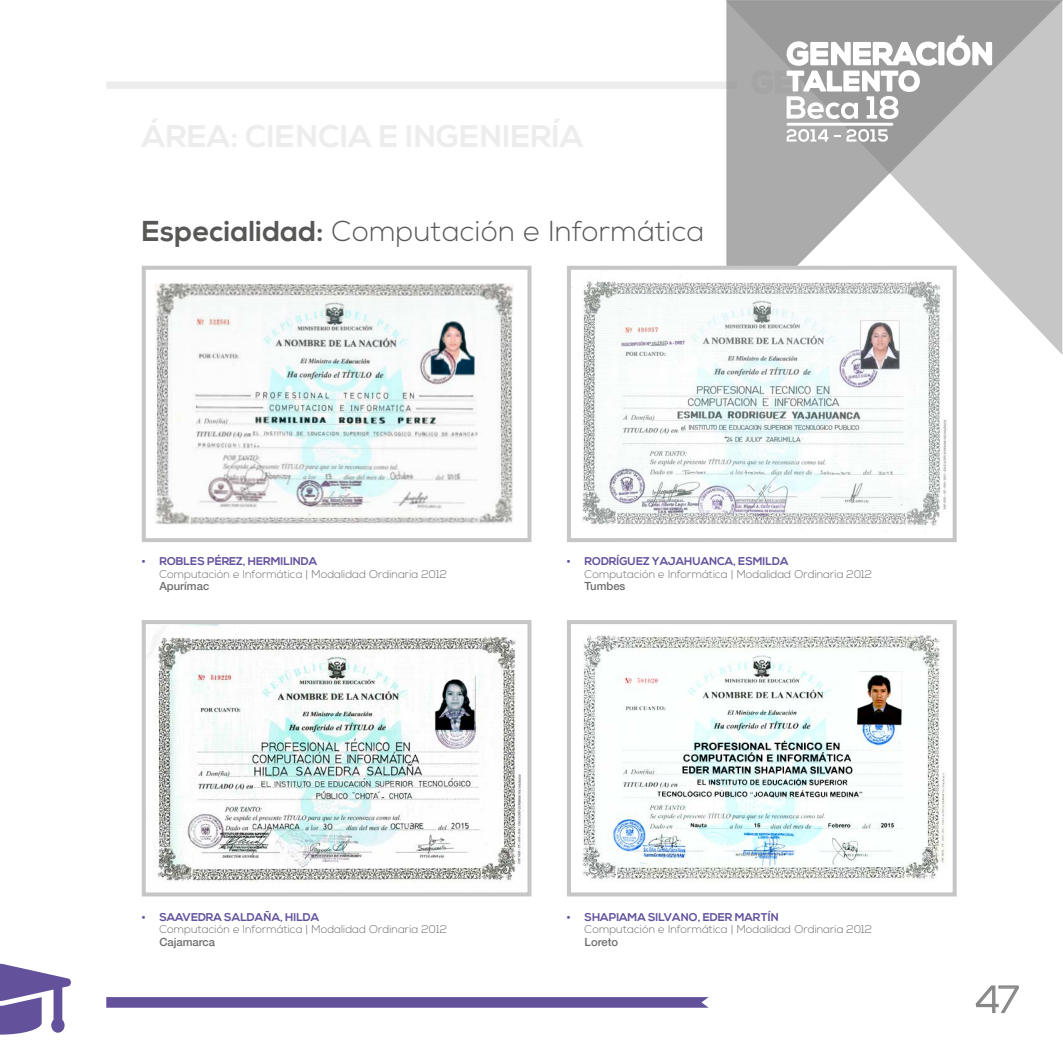
<style>
.page{position:relative;width:1063px;height:1063px;background:#fff}
.page>*{position:absolute;margin:0;border:0;box-sizing:border-box;transform-origin:0 0}
.t1{font:300 37.5px "Nexa";color:#878787}
.t2{font:300 28.75px "Nexa";letter-spacing:.01em;color:#575756}
.t3{font:300 11.25px "Nexa";color:#706f6f}
.t4{font:700 11.25px "Nexa";color:#63519c}
.t5{font:500 11.25px "Helvetica 65";color:#706f6f}
.s1{font-weight:700}
</style>
<div class="page">
<div style="left:106px;top:81px;width:631px;height:8px;background:#ededed"></div>
<svg style="left:975px;top:985px;width:44px;height:29px"></svg>
<svg style="left:726px;top:0;width:337px;height:337px"></svg>
<svg style="left:787px;top:127px;width:41px;height:17px"></svg>
<svg style="left:834px;top:127px;width:54px;height:17px"></svg>
<hr style="left:787px;top:123px;width:106px;height:3px;background:#fff">
<svg style="left:751px;top:35px;width:241px;height:85px"></svg>
<svg style="left:0;top:964px;width:71px;height:71px"></svg>
<svg style="left:106px;top:997px;width:603px;height:11px;background:#69579f"></svg>
<img style="left:582px;top:271px;width:370px;height:256px">
<div style="left:567px;top:266px;width:390px;height:276px;border:4px solid #c6c6c6"></div>
<img style="left:582px;top:635px;width:365px;height:247px">
<div style="left:567px;top:620px;width:390px;height:276px;border:4px solid #c6c6c6"></div>
<div style="left:142px;top:266px;width:389px;height:276px;border:4px solid #c6c6c6"></div>
<img style="left:150px;top:625px;width:371px;height:258px">
<div style="left:142px;top:620px;width:389px;height:276px;border:4px solid #c6c6c6"></div>
<img style="left:155px;top:283px;width:359px;height:242px">
<h2 class="t2" style="left:142px;top:215px;width:564px"><span class="s1">Especialidad:</span> Computación e Informática</h2>
<p class="t4" style="left:142px;top:555px;width:177px">• ROBLES PÉREZ, HERMILINDA</p>
<p class="t3" style="left:159px;top:567px;width:289px">Computación e Informática | Modalidad Ordinaria 2012</p>
<p class="t5" style="left:159px;top:579px;width:51px">Apurímac</p>
<p class="t4" style="left:567px;top:555px;width:223px">• RODRÍGUEZ YAJAHUANCA, ESMILDA</p>
<p class="t3" style="left:585px;top:567px;width:289px">Computación e Informática | Modalidad Ordinaria 2012</p>
<p class="t5" style="left:585px;top:579px;width:42px">Tumbes</p>
<p class="t4" style="left:142px;top:910px;width:179px">• SAAVEDRA SALDAÑA, HILDA</p>
<p class="t3" style="left:159px;top:923px;width:289px">Computación e Informática | Modalidad Ordinaria 2012</p>
<p class="t5" style="left:159px;top:935px;width:57px">Cajamarca</p>
<p class="t4" style="left:567px;top:910px;width:213px">• SHAPIAMA SILVANO, EDER MARTÍN</p>
<p class="t3" style="left:585px;top:923px;width:289px">Computación e Informática | Modalidad Ordinaria 2012</p>
<p class="t5" style="left:585px;top:935px;width:35px">Loreto</p>
<h1 class="t1" style="left:976px;top:978px;width:46px">47</h1>
</div>
